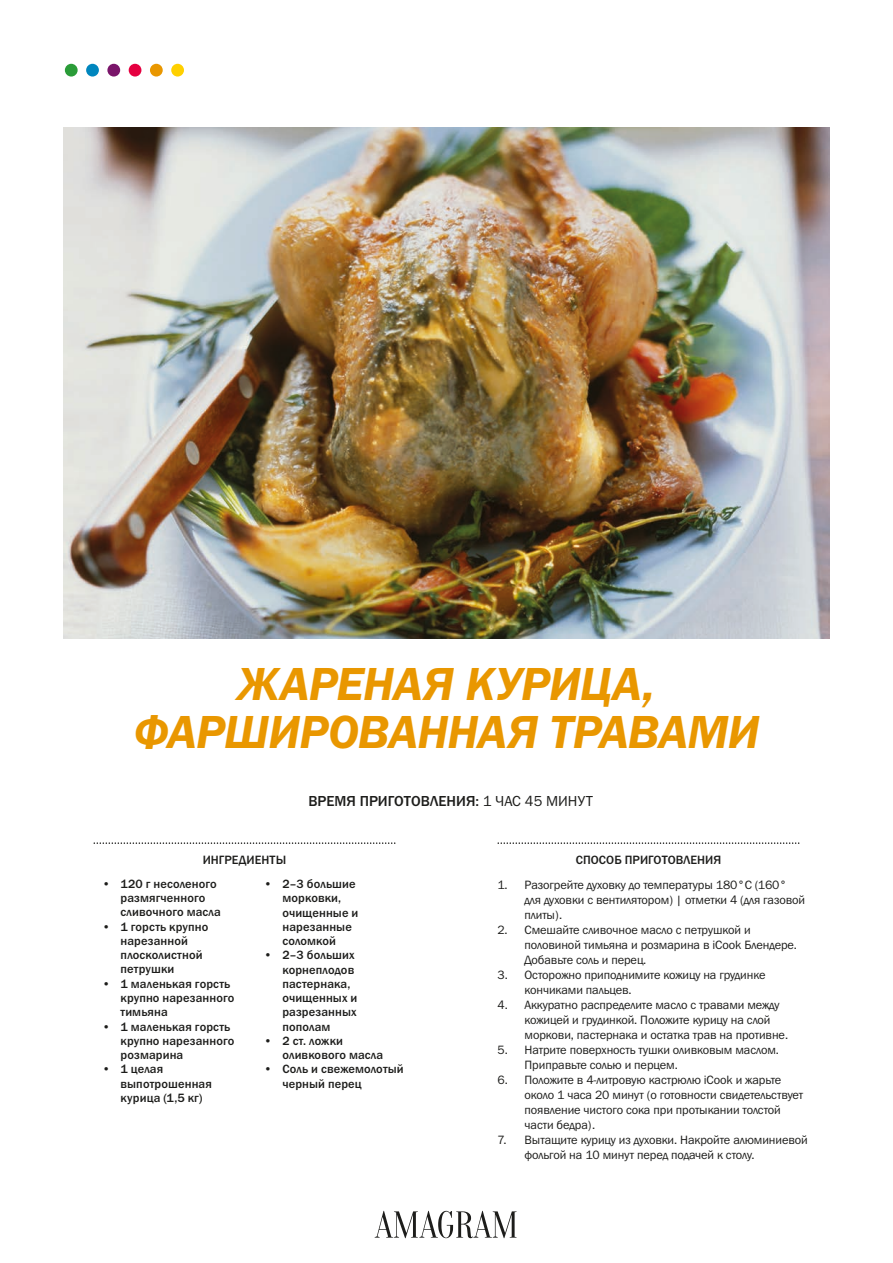
<style>
.page{position:relative;width:893px;height:1263px;background:#fff}
.page>*{position:absolute;margin:0;border:0;box-sizing:border-box;transform-origin:0 0}
.t1{font:48px/48px "Franklin Gothic URW Dem Ita";letter-spacing:-.01em;color:#e99700;text-align:center}
.t2{font:500 15px "Franklin Gothic URW";color:#1d1d1b}
.t3{font:12.45px/15px "Franklin Gothic URW Boo";letter-spacing:-.01em;color:#1d1d1b}
.t4{font:500 12.45px/14.2px "Franklin Gothic URW";letter-spacing:.01em;color:#1d1d1b}
.s1{font-family:"Franklin Gothic URW Boo";font-weight:400}
</style>
<div class="page">
<img style="left:64px;top:128px;width:765px;height:510px">
<svg style="left:497px;top:842px;width:302px;height:2px"></svg>
<svg style="left:94px;top:842px;width:301px;height:2px"></svg>
<div style="left:171px;top:64px;width:13px;height:13px;background:#ffd000;border-radius:50%"></div>
<div style="left:150px;top:64px;width:13px;height:13px;background:#e99700;border-radius:50%"></div>
<div style="left:129px;top:64px;width:12px;height:13px;background:#e50040;border-radius:50%"></div>
<div style="left:107px;top:64px;width:13px;height:13px;background:#7a156a;border-radius:50%"></div>
<div style="left:86px;top:64px;width:13px;height:13px;background:#0086be;border-radius:50%"></div>
<div style="left:65px;top:64px;width:13px;height:13px;background:#2a9c38;border-radius:50%"></div>
<svg style="left:375px;top:1211px;width:142px;height:27px"></svg>
<h1 class="t1" style="left:133px;top:659px;width:627px">ЖАРЕНАЯ КУРИЦА,<br>ФАРШИРОВАННАЯ ТРАВАМИ</h1>
<p class="t2" style="left:308px;top:792px;width:286px">ВРЕМЯ ПРИГОТОВЛЕНИЯ: <span class="s1">1 ЧАС 45 МИНУТ</span></p>
<p class="t4" style="left:203px;top:852px;width:85px">ИНГРЕДИЕНТЫ</p>
<p class="t4" style="left:121px;top:876px;width:102px;text-indent:-19px"><span class="s1">•</span> 120 г несоленого размягченного сливочного масла</p>
<p class="t4" style="left:121px;top:919px;width:89px;text-indent:-19px"><span class="s1">•</span> 1 горсть крупно нарезанной плосколистной петрушки</p>
<p class="t4" style="left:121px;top:976px;width:115px;text-indent:-19px"><span class="s1">•</span> 1 маленькая горсть крупно нарезанного тимьяна</p>
<p class="t4" style="left:121px;top:1019px;width:115px;text-indent:-19px"><span class="s1">•</span> 1 маленькая горсть крупно нарезанного розмарина</p>
<p class="t4" style="left:121px;top:1062px;width:93px;text-indent:-19px"><span class="s1">•</span> 1 целая выпотрошенная курица (1,5 кг)</p>
<p class="t4" style="left:282px;top:876px;width:77px;text-indent:-19px"><span class="s1">•</span> 2–3 большие морковки, очищенные и нарезанные соломкой</p>
<p class="t4" style="left:282px;top:948px;width:76px;text-indent:-19px"><span class="s1">•</span> 2–3 больших корнеплодов пастернака, очищенных и разрезанных пополам</p>
<p class="t4" style="left:282px;top:1033px;width:102px;text-indent:-19px"><span class="s1">•</span> 2 ст. ложки оливкового масла</p>
<p class="t4" style="left:282px;top:1062px;width:123px;text-indent:-19px"><span class="s1">•</span> Соль и свежемолотый черный перец</p>
<p class="t4" style="left:576px;top:852px;width:147px">СПОСОБ ПРИГОТОВЛЕНИЯ</p>
<p class="t3" style="left:524px;top:877px;width:282px;text-indent:-27px">1. Разогрейте духовку до температуры 180°C (160° для духовки с вентилятором) | отметки 4 (для газовой плиты).</p>
<p class="t3" style="left:524px;top:922px;width:274px;text-indent:-27px">2. Смешайте сливочное масло с петрушкой и половиной тимьяна и розмарина в iCook Блендере.<br>Добавьте соль и перец.</p>
<p class="t3" style="left:524px;top:967px;width:242px;text-indent:-27px">3. Осторожно приподнимите кожицу на грудинке кончиками пальцев.</p>
<p class="t3" style="left:524px;top:997px;width:265px;text-indent:-27px">4. Аккуратно распределите масло с травами между кожицей и грудинкой. Положите курицу на слой моркови, пастернака и остатка трав на противне.</p>
<p class="t3" style="left:524px;top:1042px;width:256px;text-indent:-27px">5. Натрите поверхность тушки оливковым маслом.<br>Приправьте солью и перцем.</p>
<p class="t3" style="left:524px;top:1072px;width:280px;text-indent:-27px">6. Положите в 4-литровую кастрюлю iCook и жарьте около 1 часа 20 минут (о готовности свидетельствует появление чистого сока при протыкании толстой части бедра).</p>
<p class="t3" style="left:524px;top:1132px;width:285px;text-indent:-27px">7. Вытащите курицу из духовки. Накройте алюминиевой фольгой на 10 минут перед подачей к столу.</p>
</div>
